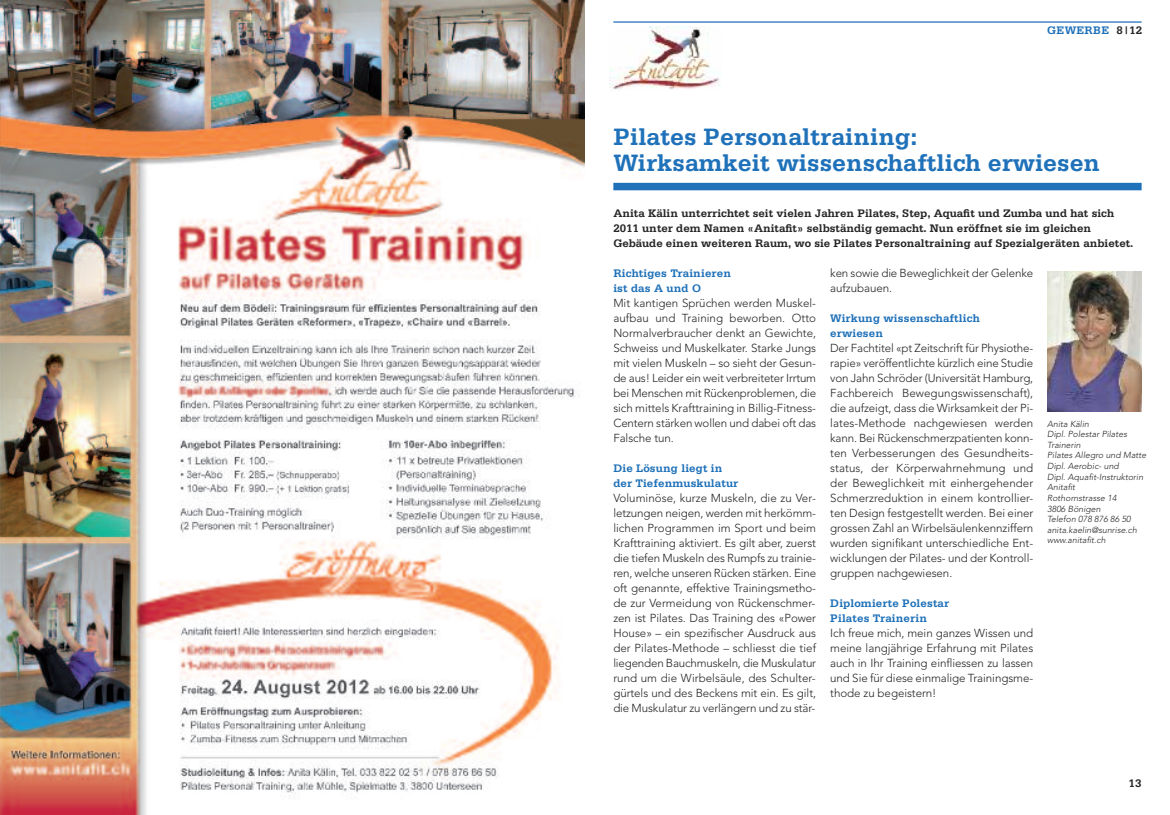
<style>
.page{position:relative;width:1170px;height:815px;background:#fff}
.page>*{position:absolute;margin:0;border:0;box-sizing:border-box;transform-origin:0 0}
.t1{font:700 25px/26.2px "Serifa";color:#1f71b9}
.t2{font:300 11.5px/15px "Avenir";letter-spacing:-.005em;color:#272627;text-align:justify}
.t3{font:700 11.5px/15px "Serifa";color:#272627}
.t4{font:700 11.5px/15px "Serifa";letter-spacing:.01em;color:#1f71b9}
.t5{font:700 11.5px "Serifa";letter-spacing:.03em;color:#1f71b9}
.t6{font:italic 300 8.75px/10.6px "Avenir";letter-spacing:.005em;color:#272627}
.s1{color:#272627}
</style>
<div class="page">
<img style="left:0;top:0;width:584px;height:815px">
<hr style="left:613px;top:21px;width:528px;height:2px;background:#1f71b9">
<div style="left:613px;top:183px;width:528px;height:7px;background:#1f71b9"></div>
<img style="left:1047px;top:272px;width:94px;height:140px">
<img style="left:609px;top:27px;width:111px;height:64px">
<p class="t5" style="left:1047px;top:27px;width:97px">GEWERBE <span class="s1">8 |12</span></p>
<h1 class="t1" style="left:613px;top:126px;width:488px">Pilates Personaltraining:<br>Wirksamkeit wissenschaftlich erwiesen</h1>
<p class="t3" style="left:613px;top:206px;width:521px">Anita Kälin unterrichtet seit vielen Jahren Pilates, Step, Aquafit und Zumba und hat sich<br>2011 unter dem Namen «Anitafit» selbständig gemacht. Nun eröffnet sie im gleichen<br>Gebäude einen weiteren Raum, wo sie Pilates Personaltraining auf Spezialgeräten anbietet.</p>
<p class="t4" style="left:613px;top:266px;width:119px">Richtiges Trainieren ist das A und O</p>
<p class="t2" style="left:613px;top:296px;width:204px">Mit kantigen Sprüchen werden Muskel&shy;aufbau und Training beworben. Otto Normalverbraucher denkt an Gewichte, Schweiss und Muskelkater. Starke Jungs mit vielen Muskeln – so sieht der Gesun&shy;de aus! Leider ein weit verbreiteter Irrtum bei Menschen mit Rückenproblemen, die sich mittels Krafttraining in Billig-Fitness-Centern stärken wollen und dabei oft das Falsche tun.</p>
<p class="t4" style="left:613px;top:461px;width:126px">Die Lösung liegt in der Tiefenmuskulatur</p>
<p class="t2" style="left:613px;top:491px;width:204px">Voluminöse, kurze Muskeln, die zu Ver&shy;letzungen neigen, werden mit herkömm&shy;lichen Programmen im Sport und beim Krafttraining aktiviert. Es gilt aber, zuerst die tiefen Muskeln des Rumpfs zu trainie&shy;ren, welche unseren Rücken stärken. Eine oft genannte, effektive Trainingsmetho&shy;de zur Vermeidung von Rückenschmer&shy;zen ist Pilates. Das Training des «Power House» – ein spezifischer Ausdruck aus der Pilates-Methode – schliesst die tief liegenden Bauchmuskeln, die Muskulatur rund um die Wirbelsäule, des Schulter&shy;gürtels und des Beckens mit ein. Es gilt, die Muskulatur zu verlängern und zu stär-</p>
<p class="t2" style="left:830px;top:266px;width:204px">ken sowie die Beweglichkeit der Gelenke aufzubauen.</p>
<p class="t4" style="left:830px;top:311px;width:151px">Wirkung wissenschaftlich erwiesen</p>
<p class="t2" style="left:830px;top:341px;width:204px">Der Fachtitel «pt Zeitschrift für Physiothe&shy;rapie» veröffentlichte kürzlich eine Studie von Jahn Schröder (Universität Hamburg, Fachbereich Bewegungswissenschaft), die aufzeigt, dass die Wirksamkeit der Pi&shy;lates-Methode nachgewiesen werden kann. Bei Rückenschmerzpatienten konn&shy;ten Verbesserungen des Gesundheits&shy;status, der Körperwahrnehmung und der Beweglichkeit mit einhergehender Schmerzreduktion in einem kontrollier&shy;ten Design festgestellt werden. Bei einer grossen Zahl an Wirbelsäulenkennziffern wurden signifikant unterschiedliche Ent&shy;wicklungen der Pilates- und der Kontroll&shy;gruppen nachgewiesen.</p>
<p class="t4" style="left:830px;top:596px;width:120px">Diplomierte Polestar<br>Pilates Trainerin</p>
<p class="t2" style="left:830px;top:626px;width:204px">Ich freue mich, mein ganzes Wissen und meine langjährige Erfahrung mit Pilates auch in Ihr Training einfliessen zu lassen und Sie für diese einmalige Trainingsme&shy;thode zu begeistern!</p>
<p class="t6" style="left:1047px;top:419px;width:101px">Anita Kälin<br>Dipl. Polestar Pilates<br>Trainerin<br>Pilates Allegro und Matte<br>Dipl. Aerobic- und<br>Dipl. Aquafit-Instruktorin<br>Anitafit<br>Rothornstrasse 14<br>3806 Bönigen<br>Telefon 078 876 86 50 anita.kaelin@sunrise.ch www.anitafit.ch</p>
<p class="t3" style="left:1128px;top:777px;width:15px">13</p>
</div>
